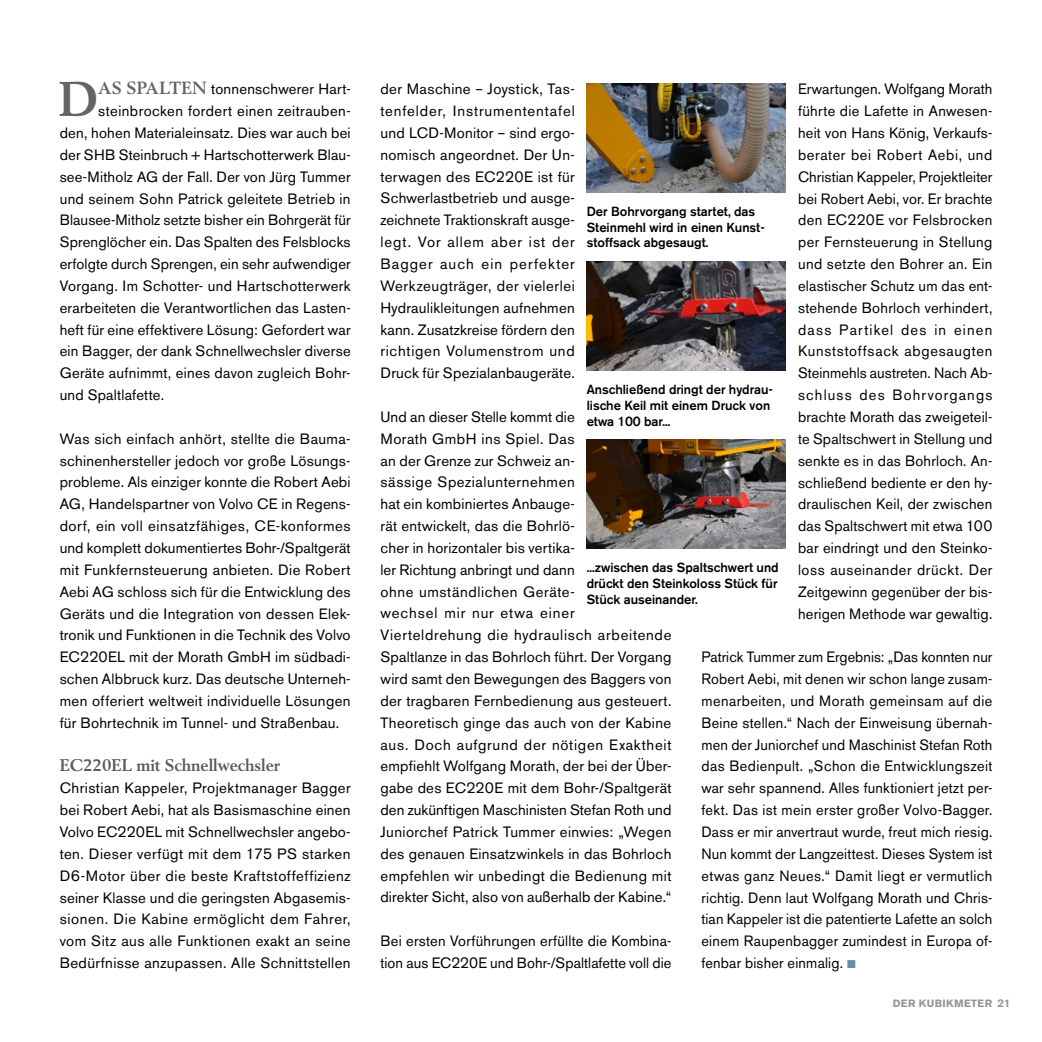
<style>
.page{position:relative;width:1042px;height:1042px;background:#fff}
.page>*{position:absolute;margin:0;border:0;box-sizing:border-box;transform-origin:0 0}
.t1{font:700 47.95px "Volvo Serif Pro";color:#636466}
.t2{font:700 16.62px "Volvo Serif Pro";color:#58595b}
.t3{font:14.88px/21.9px "Volvo Sans Pro";letter-spacing:.02em;color:#000;text-align:justify}
.t4{font:500 13.12px/15.8px "Volvo Sans Pro";color:#000}
.t5{font:700 10.5px "Volvo Sans Pro";letter-spacing:.035em;color:#939598}
.s1{font-family:"Volvo Serif Pro";font-weight:700;font-size:17.32px;color:#636466}
.s2{color:#668ca5}
</style>
<div class="page">
<img style="left:587px;top:83px;width:199px;height:109px">
<img style="left:587px;top:261px;width:199px;height:109px">
<img style="left:587px;top:440px;width:199px;height:109px">
<h1 class="t1" style="left:59px;top:71px;width:41px">D</h1>
<p class="t3" style="left:98px;top:78px;width:254px"><span class="s1">as Spalten</span> tonnenschwerer Hart-</p>
<p class="t3" style="left:98px;top:100px;width:254px">steinbrocken fordert einen zeitrauben-</p>
<p class="t3" style="left:60px;top:122px;width:292px">den, hohen Materialeinsatz. Dies war auch bei</p>
<p class="t3" style="left:60px;top:144px;width:292px">der SHB Steinbruch + Hartschotterwerk Blau-</p>
<p class="t3" style="left:60px;top:165px;width:292px">see-Mitholz AG der Fall. Der von Jürg Tummer</p>
<p class="t3" style="left:60px;top:187px;width:292px">und seinem Sohn Patrick geleitete Betrieb in</p>
<p class="t3" style="left:60px;top:209px;width:292px">Blausee-Mitholz setzte bisher ein Bohrgerät für</p>
<p class="t3" style="left:60px;top:231px;width:292px">Sprenglöcher ein. Das Spalten des Felsblocks</p>
<p class="t3" style="left:60px;top:253px;width:292px">erfolgte durch Sprengen, ein sehr aufwendiger</p>
<p class="t3" style="left:60px;top:275px;width:292px">Vorgang. Im Schotter- und Hartschotterwerk</p>
<p class="t3" style="left:60px;top:296px;width:292px">erarbeiteten die Verantwortlichen das Lasten-</p>
<p class="t3" style="left:60px;top:318px;width:292px">heft für eine effektivere Lösung: Gefordert war</p>
<p class="t3" style="left:60px;top:340px;width:292px">ein Bagger, der dank Schnellwechsler diverse</p>
<p class="t3" style="left:60px;top:362px;width:292px">Geräte aufnimmt, eines davon zugleich Bohr-</p>
<p class="t3" style="left:60px;top:384px;width:106px">und Spaltlafette.</p>
<p class="t3" style="left:60px;top:428px;width:292px">Was sich einfach anhört, stellte die Bauma&shy;schinenhersteller jedoch vor große Lösungs&shy;probleme. Als einziger konnte die Robert Aebi AG, Handelspartner von Volvo CE in Regens&shy;dorf, ein voll einsatzfähiges, CE-konformes und komplett dokumentiertes Bohr-/Spaltgerät mit Funkfernsteuerung anbieten. Die Robert Aebi AG schloss sich für die Entwicklung des Geräts und die Integration von dessen Elek&shy;tronik und Funktionen in die Technik des Volvo EC220EL mit der Morath GmbH im südbadi&shy;schen Albbruck kurz. Das deutsche Unterneh&shy;men offeriert weltweit individuelle Lösungen für Bohrtechnik im Tunnel- und Straßenbau.</p>
<p class="t2" style="left:60px;top:756px;width:222px">EC220EL mit Schnellwechsler</p>
<p class="t3" style="left:60px;top:777px;width:292px">Christian Kappeler, Projektmanager Bagger bei Robert Aebi, hat als Basismaschine einen Volvo EC220EL mit Schnellwechsler angebo&shy;ten. Dieser verfügt mit dem 175 PS starken D6-Motor über die beste Kraftstoffeffizienz seiner Klasse und die geringsten Abgasemis&shy;sionen. Die Kabine ermöglicht dem Fahrer, vom Sitz aus alle Funktionen exakt an seine Bedürfnisse anzupassen. Alle Schnittstellen</p>
<p class="t3" style="left:380px;top:78px;width:196px">der Maschine – Joystick, Tas&shy;tenfelder, Instrumententafel und LCD-Monitor – sind ergo&shy;nomisch angeordnet. Der Un&shy;terwagen des EC220E ist für Schwerlastbetrieb und ausge&shy;zeichnete Traktionskraft ausge&shy;legt. Vor allem aber ist der Bagger auch ein perfekter Werkzeugträger, der vielerlei Hydraulikleitungen aufnehmen kann. Zusatzkreise fördern den richtigen Volumenstrom und Druck für Spezialanbaugeräte.</p>
<p class="t3" style="left:380px;top:406px;width:292px;text-align:left">Und an dieser Stelle kommt die<br>Morath GmbH ins Spiel. Das<br>an der Grenze zur Schweiz an-<br>sässige Spezialunternehmen<br>hat ein kombiniertes Anbauge-<br>rät entwickelt, das die Bohrlö-<br>cher in horizontaler bis vertika-<br>ler Richtung anbringt und dann<br>ohne umständlichen Geräte-<br>wechsel mir nur etwa einer Vierteldrehung die hydraulisch arbeitende Spaltlanze in das Bohrloch führt. Der Vorgang wird samt den Bewegungen des Baggers von der tragbaren Fernbedienung aus gesteuert.<br>Theoretisch ginge das auch von der Kabine aus. Doch aufgrund der nötigen Exaktheit empfiehlt Wolfgang Morath, der bei der Über&shy;gabe des EC220E mit dem Bohr-/Spaltgerät den zukünftigen Maschinisten Stefan Roth und Juniorchef Patrick Tummer einwies: „Wegen des genauen Einsatzwinkels in das Bohrloch empfehlen wir unbedingt die Bedienung mit direkter Sicht, also von außerhalb der Kabine.“</p>
<p class="t3" style="left:380px;top:930px;width:292px">Bei ersten Vorführungen erfüllte die Kombina&shy;tion aus EC220E und Bohr-/Spaltlafette voll die</p>
<p class="t3" style="left:798px;top:78px;width:196px">Erwartungen. Wolfgang Morath führte die Lafette in Anwesen&shy;heit von Hans König, Verkaufs&shy;berater bei Robert Aebi, und Christian Kappeler, Projektleiter bei Robert Aebi, vor. Er brachte den EC220E vor Felsbrocken per Fernsteuerung in Stellung und setzte den Bohrer an. Ein elastischer Schutz um das ent&shy;stehende Bohrloch verhindert, dass Partikel des in einen Kunststoffsack abgesaugten Steinmehls austreten. Nach Ab&shy;schluss des Bohrvorgangs brachte Morath das zweigeteil&shy;te Spaltschwert in Stellung und senkte es in das Bohrloch. An&shy;schließend bediente er den hy&shy;draulischen Keil, der zwischen das Spaltschwert mit etwa 100 bar eindringt und den Steinko&shy;loss auseinander drückt. Der Zeitgewinn gegenüber der bis&shy;herigen Methode war gewaltig.</p>
<p class="t3" style="left:701px;top:646px;width:292px">Patrick Tummer zum Ergebnis: „Das konnten nur Robert Aebi, mit denen wir schon lange zusam&shy;menarbeiten, und Morath gemeinsam auf die Beine stellen.“ Nach der Einweisung übernah&shy;men der Juniorchef und Maschinist Stefan Roth das Bedienpult. „Schon die Entwicklungszeit war sehr spannend. Alles funktioniert jetzt per&shy;fekt. Das ist mein erster großer Volvo-Bagger.<br>Dass er mir anvertraut wurde, freut mich riesig.<br>Nun kommt der Langzeittest. Dieses System ist etwas ganz Neues.“ Damit liegt er vermutlich richtig. Denn laut Wolfgang Morath und Chris&shy;tian Kappeler ist die patentierte Lafette an solch einem Raupenbagger zumindest in Europa of&shy;fenbar bisher einmalig. <span class="s2">■</span></p>
<p class="t4" style="left:587px;top:203px;width:180px">Der Bohrvorgang startet, das<br>Steinmehl wird in einen Kunst&shy;stoffsack abgesaugt.</p>
<p class="t4" style="left:587px;top:382px;width:188px">Anschließend dringt der hydrau&shy;lische Keil mit einem Druck von etwa 100 bar...</p>
<p class="t4" style="left:587px;top:560px;width:194px;text-align:justify">...zwischen das Spaltschwert und drückt den Steinkoloss Stück für Stück auseinander.</p>
<p class="t5" style="left:893px;top:997px;width:119px">DER KUBIKMETER 21</p>
</div>
